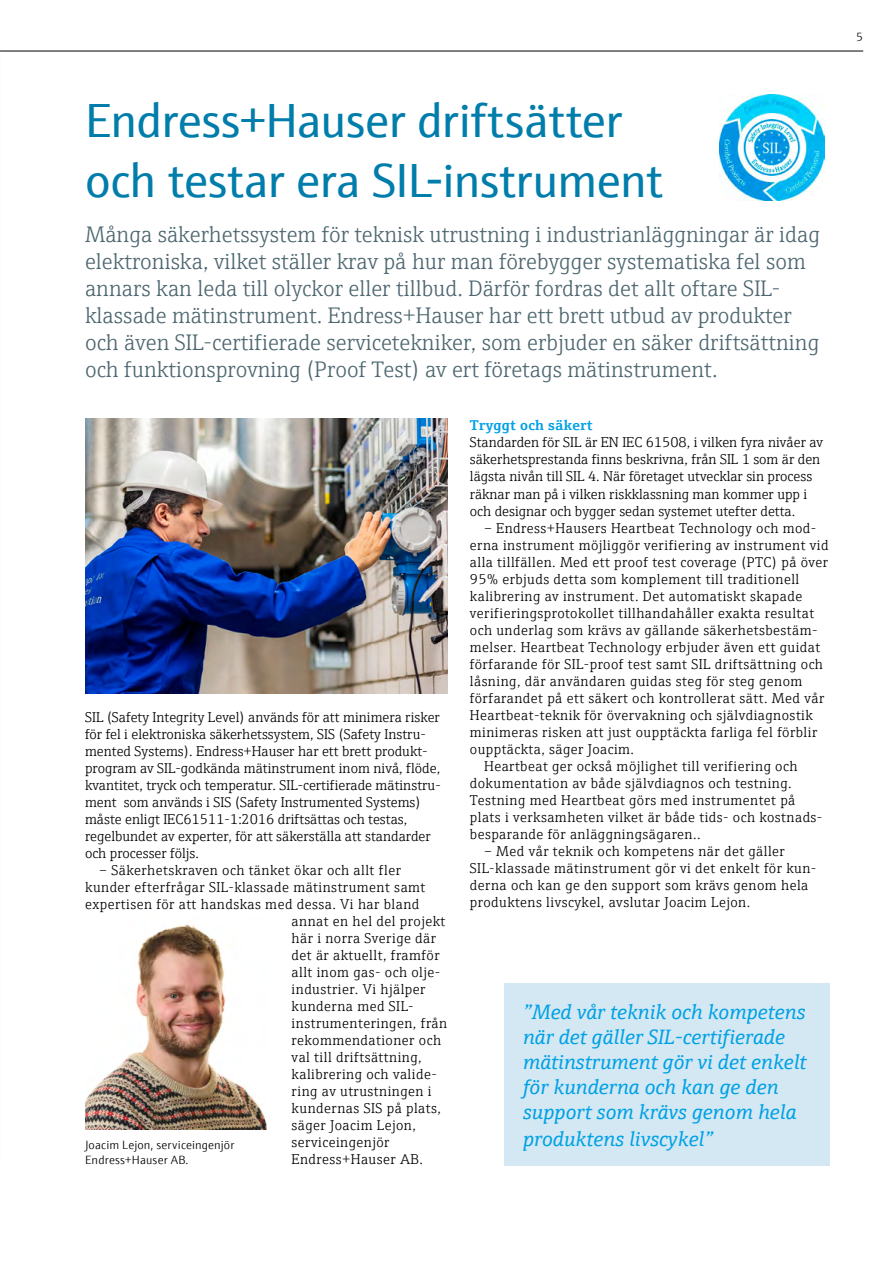
<style>
.page{position:relative;width:893px;height:1263px;background:#fff}
.page>*{position:absolute;margin:0;border:0;box-sizing:border-box;transform-origin:0 0}
.t1{font:48px/60px "E+H Sans";letter-spacing:-.01em;color:#007dab}
.t2{font:300 22.5px/27px "E+H Serif";color:#4e6770}
.t3{font:italic 20.85px/25px "E+H Serif";color:#00a1e5}
.t4{font:300 14.25px "E+H Serif";letter-spacing:.03em;color:#000}
.t5{font:300 14.25px/17px "E+H Serif";color:#000}
.t6{font:700 14.25px "E+H Serif";letter-spacing:.03em;color:#00a1e5}
.t7{font:300 12px/15px "E+H Sans";letter-spacing:.01em;color:#000}
.t8{font:300 12px "E+H Serif";color:#000}
</style>
<div class="page">
<hr style="left:0;top:51px;width:863px;height:1px;background:#000">
<div style="left:504px;top:983px;width:325px;height:183px;background:#d3e8f3"></div>
<img style="left:85px;top:419px;width:363px;height:274px">
<img style="left:720px;top:95px;width:105px;height:105px">
<img style="left:85px;top:924px;width:181px;height:205px">
<h1 class="t1" style="left:85px;top:87px;width:579px">Endress+Hauser driftsätter och testar era SIL-instrument</h1>
<p class="t2" style="left:85px;top:220px;width:736px">Många säkerhetssystem för teknisk utrustning i industrianläggningar är idag elektroniska, vilket ställer krav på hur man förebygger systematiska fel som annars kan leda till olyckor eller tillbud. Därför fordras det allt oftare SIL&shy;klassade mätinstrument. Endress+Hauser har ett brett utbud av produkter och även SIL-certifierade servicetekniker, som erbjuder en säker driftsättning och funktionsprovning (Proof Test) av ert företags mätinstrument.</p>
<p class="t5" style="left:85px;top:707px;width:356px">SIL (Safety Integrity Level) används för att minimera risker</p>
<p class="t5" style="left:85px;top:724px;width:342px">för fel i elektroniska säkerhetssystem, SIS (Safety Instru-</p>
<p class="t5" style="left:85px;top:741px;width:344px">mented Systems). Endress+Hauser har ett brett produkt-</p>
<p class="t5" style="left:85px;top:758px;width:357px">program av SIL-godkända mätinstrument inom nivå, flöde,</p>
<p class="t5" style="left:85px;top:775px;width:357px">kvantitet, tryck och temperatur. SIL-certifierade mätinstru-</p>
<p class="t5" style="left:85px;top:792px;width:337px">ment som används i SIS (Safety Instrumented Systems)</p>
<p class="t5" style="left:85px;top:809px;width:324px">måste enligt IEC61511-1:2016 driftsättas och testas,</p>
<p class="t5" style="left:85px;top:826px;width:347px">regelbundet av experter, för att säkerställa att standarder</p>
<p class="t5" style="left:85px;top:843px;width:115px">och processer följs.</p>
<p class="t4" style="left:99px;top:859px;width:303px">‒ Säkerhetskraven och tänket ökar och allt fler</p>
<p class="t4" style="left:85px;top:876px;width:342px">kunder efterfrågar SIL-klassade mätinstrument samt</p>
<p class="t4" style="left:85px;top:893px;width:336px">expertisen för att handskas med dessa. Vi har bland</p>
<p class="t4" style="left:292px;top:910px;width:155px">annat en hel del projekt</p>
<p class="t4" style="left:292px;top:927px;width:146px">här i norra Sverige där</p>
<p class="t4" style="left:292px;top:944px;width:150px">det är aktuellt, framför</p>
<p class="t4" style="left:292px;top:961px;width:148px">allt inom gas- och olje-</p>
<p class="t4" style="left:292px;top:978px;width:135px">industrier. Vi hjälper</p>
<p class="t4" style="left:292px;top:995px;width:124px">kunderna med SIL-</p>
<p class="t4" style="left:292px;top:1012px;width:157px">instrumenteringen, från</p>
<p class="t4" style="left:292px;top:1029px;width:151px">rekommendationer och</p>
<p class="t4" style="left:292px;top:1046px;width:132px">val till driftsättning,</p>
<p class="t4" style="left:292px;top:1063px;width:145px">kalibrering och valide-</p>
<p class="t4" style="left:292px;top:1080px;width:142px">ring av utrustningen i</p>
<p class="t4" style="left:292px;top:1098px;width:151px">kundernas SIS på plats,</p>
<p class="t4" style="left:292px;top:1115px;width:126px">säger Joacim Lejon,</p>
<p class="t4" style="left:292px;top:1132px;width:99px">serviceingenjör</p>
<p class="t4" style="left:292px;top:1149px;width:133px">Endress+Hauser AB.</p>
<p class="t7" style="left:85px;top:1137px;width:151px">Joacim Lejon, serviceingenjör<br>Endress+Hauser AB.</p>
<p class="t6" style="left:470px;top:414px;width:124px">Tryggt och säkert</p>
<p class="t5" style="left:470px;top:433px;width:355px">Standarden för SIL är EN IEC 61508, i vilken fyra nivåer av säkerhetsprestanda finns beskrivna, från SIL 1 som är den lägsta nivån till SIL 4. När företaget utvecklar sin process räknar man på i vilken riskklassning man kommer upp i och designar och bygger sedan systemet utefter detta.</p>
<p class="t4" style="left:484px;top:517px;width:334px">‒ Endress+Hausers Heartbeat Technology och mod-</p>
<p class="t4" style="left:470px;top:534px;width:360px">erna instrument möjliggör verifiering av instrument vid</p>
<p class="t4" style="left:470px;top:551px;width:360px">alla tillfällen. Med ett proof test coverage (PTC) på över</p>
<p class="t4" style="left:470px;top:568px;width:331px">95% erbjuds detta som komplement till traditionell</p>
<p class="t4" style="left:470px;top:585px;width:334px">kalibrering av instrument. Det automatiskt skapade</p>
<p class="t4" style="left:470px;top:602px;width:346px">verifieringsprotokollet tillhandahåller exakta resultat</p>
<p class="t4" style="left:470px;top:619px;width:349px">och underlag som krävs av gällande säkerhetsbestäm-</p>
<p class="t4" style="left:470px;top:636px;width:352px">melser. Heartbeat Technology erbjuder även ett guidat</p>
<p class="t4" style="left:470px;top:653px;width:355px">förfarande för SIL-proof test samt SIL driftsättning och</p>
<p class="t4" style="left:470px;top:670px;width:334px">låsning, där användaren guidas steg för steg genom</p>
<p class="t4" style="left:470px;top:687px;width:356px">förfarandet på ett säkert och kontrollerat sätt. Med vår</p>
<p class="t4" style="left:470px;top:704px;width:344px">Heartbeat-teknik för övervakning och självdiagnostik</p>
<p class="t4" style="left:470px;top:721px;width:349px">minimeras risken att just oupptäckta farliga fel förblir</p>
<p class="t4" style="left:470px;top:738px;width:166px">oupptäckta, säger Joacim.</p>
<p class="t4" style="left:484px;top:755px;width:315px">Heartbeat ger också möjlighet till verifiering och</p>
<p class="t4" style="left:470px;top:772px;width:323px">dokumentation av både självdiagnos och testning.</p>
<p class="t4" style="left:470px;top:789px;width:327px">Testning med Heartbeat görs med instrumentet på</p>
<p class="t4" style="left:470px;top:806px;width:354px">plats i verksamheten vilket är både tids- och kostnads-</p>
<p class="t4" style="left:470px;top:823px;width:232px">besparande för anläggningsägaren..</p>
<p class="t4" style="left:484px;top:840px;width:302px">‒ Med vår teknik och kompetens när det gäller</p>
<p class="t4" style="left:470px;top:857px;width:348px">SIL-klassade mätinstrument gör vi det enkelt för kun-</p>
<p class="t4" style="left:470px;top:874px;width:340px">derna och kan ge den support som krävs genom hela</p>
<p class="t4" style="left:470px;top:891px;width:282px">produktens livscykel, avslutar Joacim Lejon.</p>
<h3 class="t3" style="left:523px;top:997px;width:285px">”Med vår teknik och kompetens när det gäller SIL-certifierade mätinstrument gör vi det enkelt för kunderna och kan ge den support som krävs genom hela</h3>
<h3 class="t3" style="left:523px;top:1124px;width:192px">produktens livscykel”</h3>
<p class="t8" style="left:856px;top:29px;width:8px">5</p>
</div>
